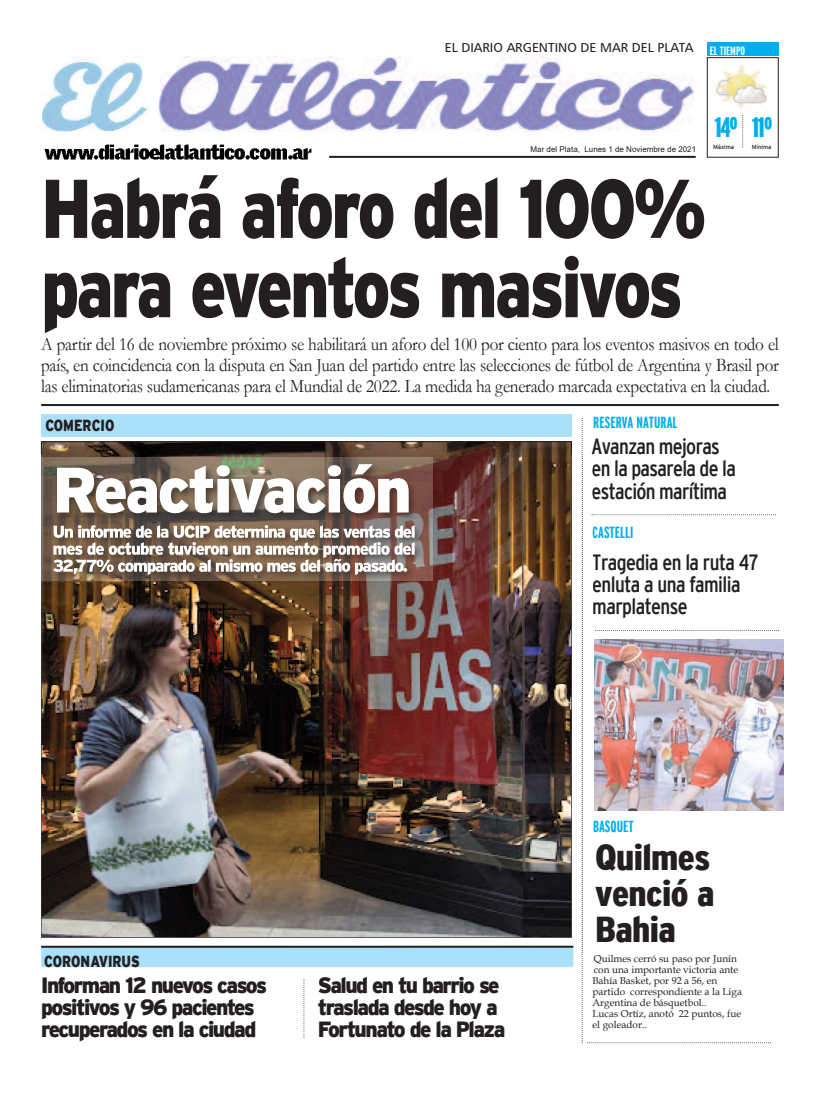
<style>
.page{position:relative;width:820px;height:1095px;background:#fff}
.page>*{position:absolute;margin:0;border:0;box-sizing:border-box;transform-origin:0 0}
.t1{font:900 83px/79.3px "Interstate";letter-spacing:-.045em;color:#231f20;scale:.81 1}
.t2{font:900 condensed 36px/36px "Interstate";letter-spacing:-.015em;color:#231f20;text-align:justify;scale:1.07 1}
.t3{font:900 extra-condensed 28px "Interstate";color:#00aeef}
.t4{font:900 22px/22px "Interstate";letter-spacing:-.07em;color:#231f20;scale:.95 1}
.t5{font:condensed 22px/22px "Interstate";letter-spacing:-.03em;color:#231f20}
.t6{font:19px/21px "Garamond";letter-spacing:-.015em;color:#231f20;text-align:justify;scale:.9 1}
.t7{font:700 extra-condensed 16px "Interstate";color:#00aeef}
.t8{font:900 16px "Interstate";color:#231f20;scale:.8 1}
.t9{font:13px "Humanist 777 BT Roman B";color:#231f20}
.t10{font:700 extra-condensed 12px "Interstate";color:#fff}
.t11{font:10px/11px "Book Antiqua";color:#231f20}
.t12{font:8px "Arial";color:#231f20}
.t13{font:6px "Interstate";letter-spacing:-.005em;color:#231f20}
</style>
<div class="page">
<img style="left:43px;top:443px;width:526px;height:11px">
<hr style="left:41px;top:404px;width:737px;height:2px;background:#231f20">
<div style="left:41px;top:414px;width:530px;height:22px;background:#aae0f9"></div>
<img style="left:778px;top:639px;width:5px;height:171px">
<img style="left:42px;top:454px;width:529px;height:482px">
<svg style="left:581px;top:418px;width:197px;height:624px"></svg>
<img style="left:42px;top:56px;width:651px;height:75px">
<hr style="left:329px;top:156px;width:366px;height:2px;background:#231f20">
<div style="left:706px;top:57px;width:72px;height:100px;border:1px solid #231f20"></div>
<div style="left:706px;top:43px;width:72px;height:13px;background:#00aeef"></div>
<svg style="left:742px;top:115px;width:1px;height:32px"></svg>
<img style="left:712px;top:65px;width:55px;height:44px">
<svg style="left:41px;top:580px;width:1px;height:27px"></svg>
<img style="left:42px;top:580px;width:404px;height:27px">
<img style="left:432px;top:518px;width:14px;height:62px">
<img style="left:44px;top:144px;width:268px;height:16px">
<div style="left:41px;top:946px;width:532px;height:20px;background:#aae0f9"></div>
<hr style="left:41px;top:945px;width:532px;height:2px;background:#231f20">
<svg style="left:303px;top:979px;width:1px;height:58px"></svg>
<img style="left:41px;top:457px;width:391px;height:123px">
<svg style="left:57px;top:465px;width:228px;height:48px"></svg>
<svg style="left:53px;top:525px;width:78px;height:48px"></svg>
<p class="t9" style="left:444px;top:40px;width:250px">EL DIARIO ARGENTINO DE MAR DEL PLATA</p>
<p class="t10" style="left:709px;top:44px;width:37px">EL TIEMPO</p>
<p class="t12" style="left:530px;top:145px;width:167px">Mar del Plata, Lunes 1 de Noviembre de 2021</p>
<h3 class="t3" style="left:714px;top:111px;width:59px">14º 11º</h3>
<p class="t13" style="left:712px;top:143px;width:23px">Máxima</p>
<p class="t13" style="left:751px;top:143px;width:21px">Mínima</p>
<h1 class="t1" style="left:41px;top:168px;width:822px">Habrá aforo del 100% para eventos masivos</h1>
<p class="t6" style="left:41px;top:334px;width:820px">A partir del 16 de noviembre próximo se habilitará un aforo del 100 por ciento para los eventos masivos en todo el país, en coincidencia con la disputa en San Juan del partido entre las selecciones de fútbol de Argentina y Brasil por las eliminatorias sudamericanas para el Mundial de 2022. La medida ha generado marcada expectativa en la ciudad.</p>
<p class="t8" style="left:45px;top:416px;width:88px">COMERCIO</p>
<p class="t8" style="left:44px;top:952px;width:121px">CORONAVIRUS</p>
<p class="t4" style="left:41px;top:973px;width:239px">Informan 12 nuevos casos positivos y 96 pacientes recuperados en la ciudad</p>
<p class="t4" style="left:318px;top:973px;width:199px">Salud en tu barrio se traslada desde hoy a<br>Fortunato de la Plaza</p>
<p class="t7" style="left:593px;top:413px;width:86px">RESERVA NATURAL</p>
<p class="t5" style="left:591px;top:435px;width:146px">Avanzan mejoras en la pasarela de la estación marítima</p>
<p class="t7" style="left:592px;top:523px;width:43px">CASTELLI</p>
<p class="t5" style="left:592px;top:550px;width:168px">Tragedia en la ruta 47 enluta a una familia marplatense</p>
<p class="t7" style="left:592px;top:817px;width:42px">BASQUET</p>
<h2 class="t2" style="left:594px;top:838px;width:113px">Quilmes venció a Bahia</h2>
<p class="t11" style="left:592px;top:953px;width:151px">Quilmes cerró su paso por Junín con una importante victoria ante<br>Bahía Basket, por 92 a 56, en partido correspondiente a la Liga<br>Argentina de básquetbol..<br>Lucas Ortíz, anotó 22 puntos, fue el goleador..</p>
</div>
